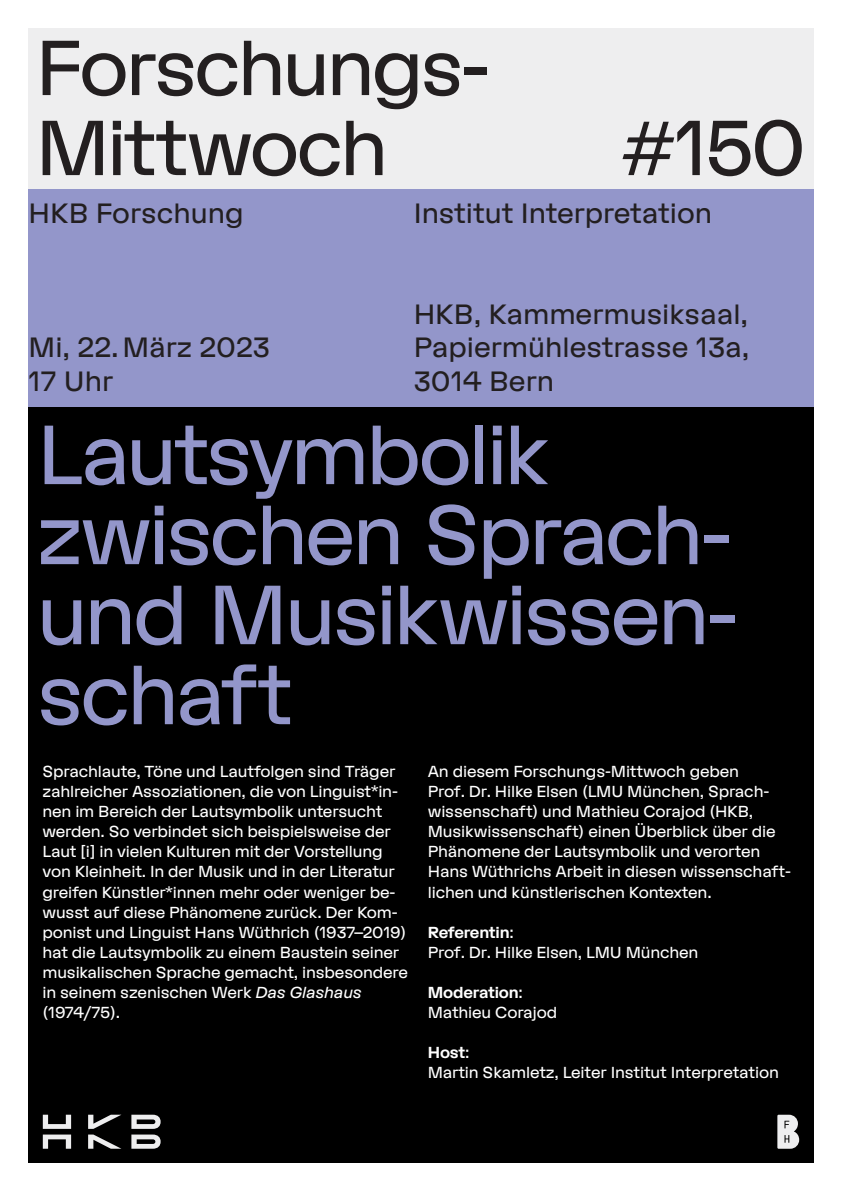
<style>
.page{position:relative;width:842px;height:1191px;background:#fff}
.page>*{position:absolute;margin:0;border:0;box-sizing:border-box;transform-origin:0 0}
.t1{font:84px/80px "HKB Grotesk";letter-spacing:-.04em;color:#9396ca;text-align:justify}
.Titel{font:78px "HKB Grotesk";letter-spacing:-.04em;color:#231f20}
.Information{font:28px "HKB Grotesk";color:#231f20}
.Zusatzinformation{font:16px/20px "HKB Grotesk";letter-spacing:-.01em;color:#fff}
.Zusatzinformation-2{font:700 16px "HKB Grotesk";letter-spacing:-.01em;color:#fff}
.s1{font-style:italic}
.s2{font-weight:400}
</style>
<div class="page">
<div style="left:28px;top:189px;width:786px;height:218px;background:#9396ca"></div>
<div style="left:28px;top:28px;width:786px;height:161px;background:#eeeeef"></div>
<div style="left:28px;top:407px;width:786px;height:755px;background:#000"></div>
<svg style="left:43px;top:1114px;width:28px;height:14px"></svg>
<svg style="left:131px;top:1114px;width:30px;height:14px"></svg>
<svg style="left:43px;top:1134px;width:28px;height:14px"></svg>
<svg style="left:88px;top:1134px;width:32px;height:14px"></svg>
<svg style="left:131px;top:1134px;width:30px;height:14px"></svg>
<svg style="left:88px;top:1114px;width:33px;height:14px"></svg>
<svg style="left:777px;top:1114px;width:22px;height:34px"></svg>
<p class="Titel" style="left:35px;top:21px;width:456px">Forschungs-</p>
<p class="Titel" style="left:35px;top:101px;width:354px">Mittwoch</p>
<p class="Titel" style="left:622px;top:101px;width:186px">#150</p>
<p class="Information" style="left:29px;top:196px;width:216px">HKB Forschung</p>
<p class="Information" style="left:414px;top:196px;width:300px">Institut Interpretation</p>
<p class="Information" style="left:414px;top:297px;width:336px">HKB, Kammermusiksaal,</p>
<p class="Information" style="left:29px;top:331px;width:243px">Mi, 22. März 2023</p>
<p class="Information" style="left:414px;top:331px;width:337px">Papiermühlestrasse 13a,</p>
<p class="Information" style="left:29px;top:364px;width:86px">17 Uhr</p>
<p class="Information" style="left:414px;top:364px;width:142px">3014 Bern</p>
<p class="t1" style="left:37px;top:412px;width:514px">Lautsymbolik</p>
<p class="t1" style="left:37px;top:492px;width:703px">zwischen Sprach&shy;und Musikwissen&shy;schaft</p>
<p class="Zusatzinformation" style="left:43px;top:761px;width:367px">Sprachlaute, Töne und Lautfolgen sind Träger zahlreicher Assoziationen, die von Linguist*in&shy;nen im Bereich der Lautsymbolik untersucht werden. So verbindet sich beispielsweise der Laut [i] in vielen Kulturen mit der Vorstellung von Kleinheit. In der Musik und in der Literatur greifen Künstler*innen mehr oder weniger be&shy;wusst auf diese Phänomene zurück. Der Kom&shy;ponist und Linguist Hans Wüthrich (1937–2019) hat die Lautsymbolik zu einem Baustein seiner musikalischen Sprache gemacht, insbesondere in seinem szenischen Werk <span class="s1">Das Glashaus </span>(1974/75).</p>
<p class="Zusatzinformation" style="left:428px;top:761px;width:365px">An diesem Forschungs-Mittwoch geben<br>Prof. Dr. Hilke Elsen (LMU München, Sprach&shy;wissenschaft) und Mathieu Corajod (HKB, Musikwissenschaft) einen Überblick über die Phänomene der Lautsymbolik und verorten Hans Wüthrichs Arbeit in diesen wissenschaft-</p>
<p class="Zusatzinformation" style="left:428px;top:881px;width:285px">lichen und künstlerischen Kontexten.</p>
<p class="Zusatzinformation-2" style="left:428px;top:922px;width:88px">Referentin<span class="s2">:</span></p>
<p class="Zusatzinformation" style="left:428px;top:941px;width:272px">Prof. Dr. Hilke Elsen, LMU München</p>
<p class="Zusatzinformation-2" style="left:428px;top:982px;width:97px">Moderation<span class="s2">:</span></p>
<p class="Zusatzinformation" style="left:428px;top:1001px;width:131px">Mathieu Corajod</p>
<p class="Zusatzinformation-2" style="left:428px;top:1042px;width:43px">Host<span class="s2">:</span></p>
<p class="Zusatzinformation" style="left:428px;top:1061px;width:353px">Martin Skamletz, Leiter Institut Interpretation</p>
</div>
